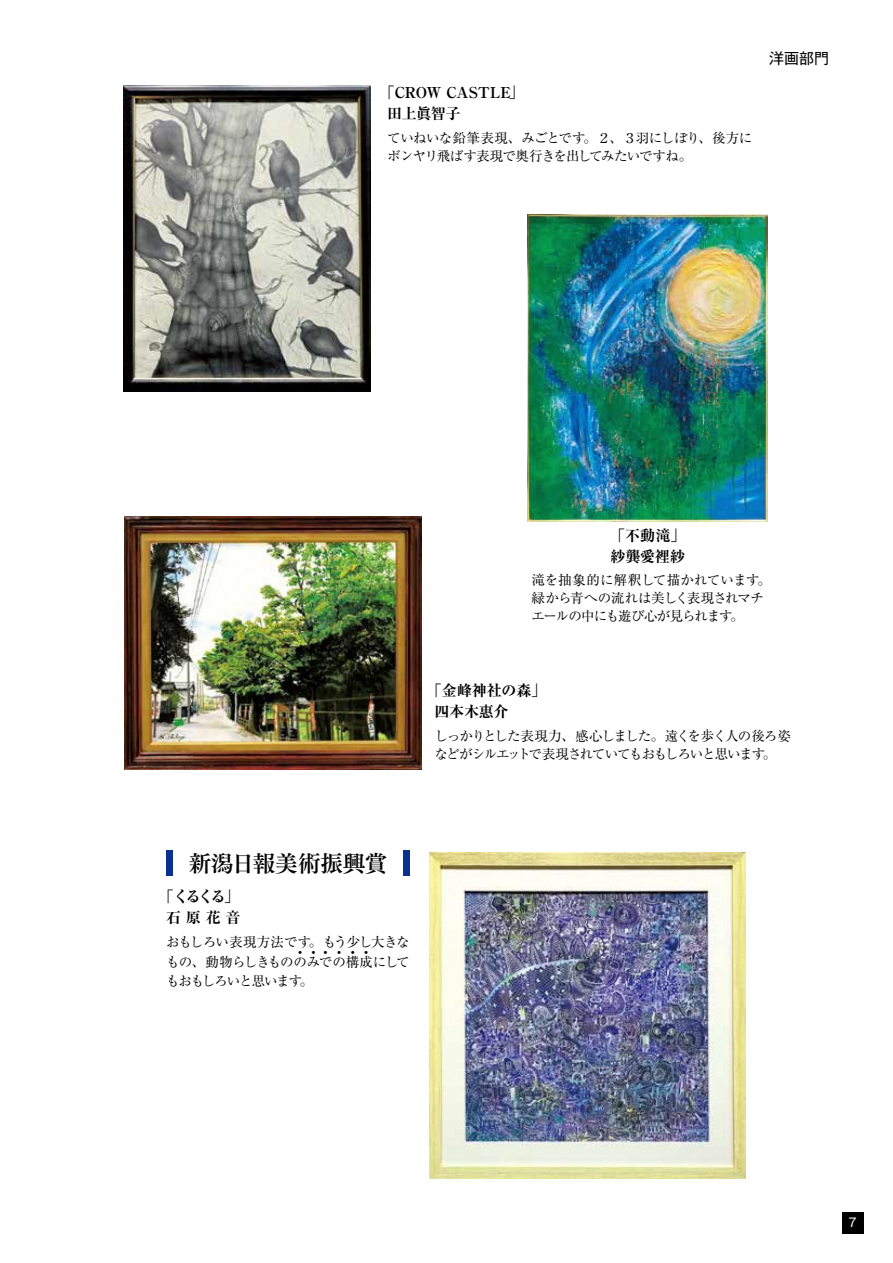
<style>
.page{position:relative;width:893px;height:1263px;background:#fff}
.page>*{position:absolute;margin:0;border:0;box-sizing:border-box;transform-origin:0 0}
.t1{font:22.5px "Tsuku Min Pro B";letter-spacing:-.005em;color:#000}
.t2{font:700 expanded 15px/21px "Ryumin Pro";letter-spacing:-.01em;color:#000}
.t3{font:700 expanded 15px/21px "Ryumin Pro";letter-spacing:.075em;color:#000;text-align:center}
.t4{font:15px "Gothic MB101 Pro";color:#000}
.t5{font:13.5px/19.5px "Ryumin Pro";letter-spacing:-.065em;color:#000}
.t6{font:13.5px/18px "Ryumin Pro";letter-spacing:-.085em;color:#000}
.t7{font:13.5px/18px "Ryumin Pro";letter-spacing:-.045em;color:#000}
.t8{font:12px "Gothic MB101 Pro";color:#fff}
.t9{font:6.75px "Kenten Generic";letter-spacing:.99em;color:#000}
</style>
<div class="page">
<div style="left:842px;top:1212px;width:21px;height:21px;background:#000"></div>
<div style="left:166px;top:851px;width:7px;height:25px;background:#0b3190"></div>
<div style="left:403px;top:851px;width:7px;height:25px;background:#0b3190"></div>
<img style="left:124px;top:85px;width:246px;height:306px">
<img style="left:124px;top:517px;width:297px;height:252px">
<img style="left:527px;top:215px;width:240px;height:306px">
<img style="left:429px;top:853px;width:316px;height:325px">
<p class="t2" style="left:387px;top:81px;width:138px;text-indent:-7px">「CROW CASTLE」田上眞智子</p>
<p class="t5" style="left:387px;top:128px;width:367px;line-height:18px">ていねいな鉛筆表現、みごとです。２、３羽にしぼり、後方にボンヤリ飛ばす表現で奥行きを出してみたいですね。</p>
<p class="t4" style="left:769px;top:46px;width:61px">洋画部門</p>
<p class="t2" style="left:610px;top:523px;width:77px">「不動滝」紗龔愛裡紗</p>
<p class="t7" style="left:531px;top:570px;width:241px">滝を抽象的に解釈して描かれています。緑から青への流れは美しく表現されマチエールの中にも遊び心が見られます。</p>
<p class="t2" style="left:434px;top:678px;width:113px;text-indent:-8px">「金峰神社の森」四本木惠介</p>
<p class="t6" style="left:434px;top:726px;width:358px">しっかりとした表現力、感心しました。遠くを歩く人の後ろ姿などがシルエットで表現されていてもおもしろいと思います。</p>
<h1 class="t1" style="left:166px;top:846px;width:245px">　新潟日報美術振興賞　</h1>
<p class="t3" style="left:159px;top:885px;width:83px">「くるくる」石原花音</p>
<p class="t5" style="left:166px;top:931px;width:245px">おもしろい表現方法です。もう少し大きなもの、動物らしきもののみでの構成にして</p>
<p class="t9" style="left:297px;top:949px;width:74px">444444</p>
<p class="t6" style="left:166px;top:971px;width:149px">もおもしろいと思います。</p>
<p class="t8" style="left:848px;top:1212px;width:10px">7</p>
</div>
